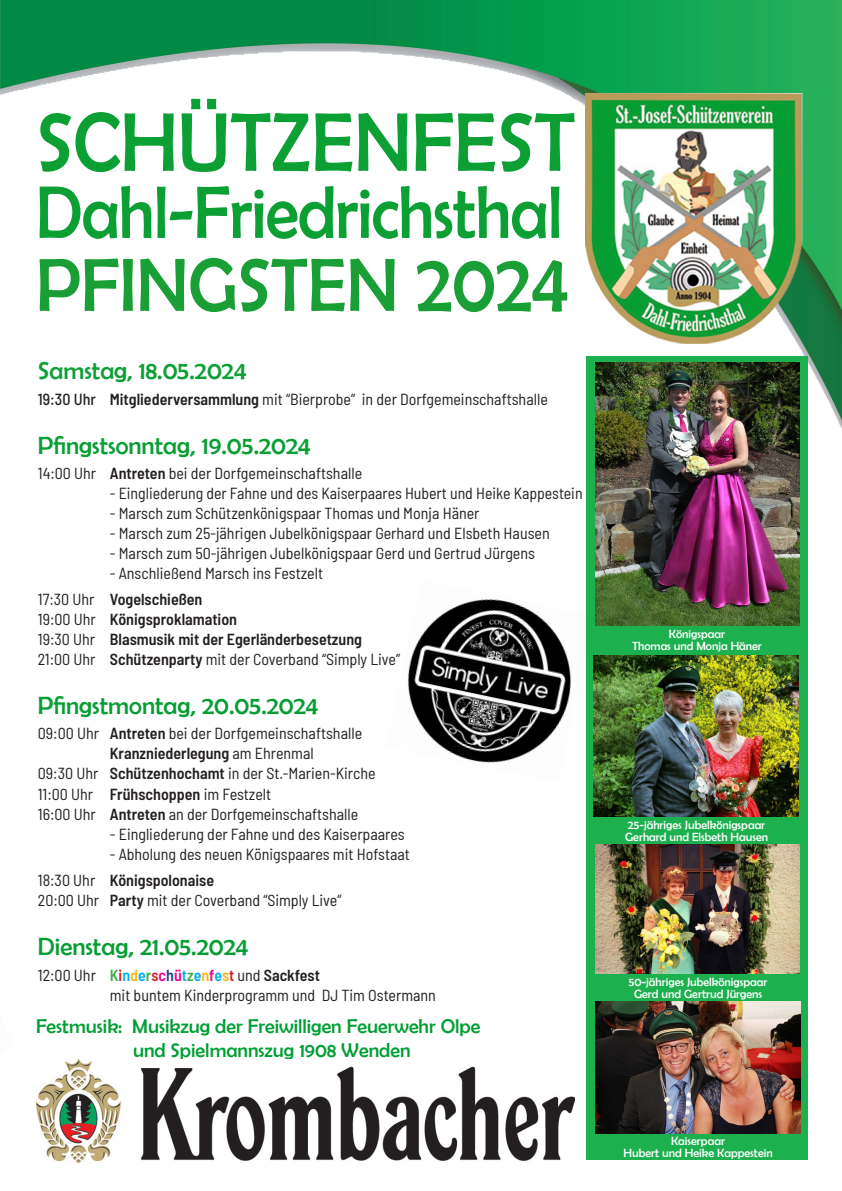
<style>
.page{position:relative;width:842px;height:1191px;background:#fff}
.page>*{position:absolute;margin:0;border:0;box-sizing:border-box;transform-origin:0 0}
.t1{font:84px "Berlin Sans FB";color:#0b9f34;scale:.95 1}
.t2{font:76px "Berlin Sans FB";color:#199f35;scale:.95 1}
.t3{font:75px "Berlin Sans FB";letter-spacing:-.01em;color:#0b9f34;scale:.91 1}
.t4{font:25px "Berlin Sans FB";color:#069e34}
.t5{font:25px "Berlin Sans FB";color:#089f34}
.t6{font:25px "Berlin Sans FB";color:#0b9f34}
.t7{font:20px/24px "Berlin Sans FB";color:#019e34}
.t8{font:semi-condensed 16px "Barlow";color:#231f20}
.t9{font:600 semi-condensed 16px "Barlow";color:#231f20}
.t10{font:12px "Berlin Sans FB";color:#fff}
.s1{font-size:83.6px}
.s2{font-weight:500}
.s3{font-weight:600}
.s4{font-weight:400}
.s5{font-weight:600;color:#40ae49}
.s6{font-weight:600;color:#d1232a}
.s7{font-weight:600;color:#00aeef}
.s8{font-weight:600;color:#fbb416}
.s9{font-weight:600;color:#ed028c}
.s10{font-weight:600;color:#253f8e}
</style>
<div class="page">
<img style="left:0;top:0;width:842px;height:1160px">
<img style="left:387px;top:580px;width:199px;height:202px">
<div style="left:586px;top:355px;width:221px;height:804px;background:#1db04f"></div>
<img style="left:595px;top:363px;width:204px;height:262px">
<img style="left:560px;top:78px;width:244px;height:276px">
<img style="left:595px;top:1001px;width:206px;height:132px">
<img style="left:594px;top:655px;width:205px;height:161px">
<img style="left:595px;top:844px;width:205px;height:129px">
<img style="left:36px;top:1060px;width:538px;height:103px">
<p class="t1" style="left:36px;top:96px;width:569px">Schützenfest</p>
<p class="t3" style="left:36px;top:171px;width:580px">Dahl-Friedrichsthal</p>
<p class="t2" style="left:36px;top:243px;width:562px">Pfingsten <span class="s1">2024</span></p>
<p class="t6" style="left:38px;top:357px;width:210px">Samstag, 18.05.2024</p>
<p class="t8" style="left:38px;top:387px;width:511px"><span class="s2">19:30 Uhr</span> <span class="s3">Mitgliederversammlung</span> mit “Bierprobe” in der Dorfgemeinschaftshalle</p>
<p class="t5" style="left:38px;top:431px;width:274px">Pfingstsonntag, 19.05.2024</p>
<p class="t8" style="left:38px;top:462px;width:326px">14:00 Uhr <span class="s3">Antreten</span> bei der Dorfgemeinschaftshalle</p>
<p class="t8" style="left:110px;top:482px;width:474px">- Eingliederung der Fahne und des Kaiserpaares Hubert und Heike Kappestein</p>
<p class="t8" style="left:110px;top:502px;width:371px">- Marsch zum Schützenkönigspaar Thomas und Monja Häner</p>
<p class="t8" style="left:110px;top:522px;width:441px">- Marsch zum 25-jährigen Jubelkönigspaar Gerhard und Elsbeth Hausen</p>
<p class="t8" style="left:110px;top:542px;width:427px">- Marsch zum 50-jährigen Jubelkönigspaar Gerd und Gertrud Jürgens</p>
<p class="t8" style="left:110px;top:562px;width:215px">- Anschließend Marsch ins Festzelt</p>
<p class="t9" style="left:38px;top:587px;width:166px"><span class="s4">17:30 Uhr</span> Vogelschießen</p>
<p class="t9" style="left:38px;top:607px;width:201px"><span class="s4">19:00 Uhr</span> Königsproklamation</p>
<p class="t9" style="left:38px;top:627px;width:326px"><span class="s4">19:30 Uhr</span> Blasmusik mit der Egerländerbesetzung</p>
<p class="t8" style="left:38px;top:648px;width:364px">21:00 Uhr <span class="s3">Schützenparty</span> mit der Coverband “Simply Live”</p>
<p class="t4" style="left:38px;top:692px;width:282px">Pfingstmontag, 20.05.2024</p>
<p class="t8" style="left:38px;top:722px;width:326px">09:00 Uhr <span class="s3">Antreten</span> bei der Dorfgemeinschaftshalle</p>
<p class="t9" style="left:110px;top:742px;width:205px">Kranzniederlegung <span class="s4">am Ehrenmal</span></p>
<p class="t8" style="left:38px;top:762px;width:339px">09:30 Uhr <span class="s3">Schützenhochamt</span> in der St.-Marien-Kirche</p>
<p class="t8" style="left:38px;top:782px;width:235px">11:00 Uhr <span class="s3">Frühschoppen</span> im Festzelt</p>
<p class="t8" style="left:38px;top:802px;width:322px">16:00 Uhr <span class="s3">Antreten</span> an der Dorfgemeinschaftshalle</p>
<p class="t8" style="left:110px;top:822px;width:296px">- Eingliederung der Fahne und des Kaiserpaares</p>
<p class="t8" style="left:110px;top:842px;width:302px">- Abholung des neuen Königspaares mit Hofstaat</p>
<p class="t9" style="left:38px;top:868px;width:178px"><span class="s4">18:30 Uhr</span> Königspolonaise</p>
<p class="t8" style="left:38px;top:888px;width:305px">20:00 Uhr <span class="s3">Party</span> mit der Coverband “Simply Live”</p>
<p class="t4" style="left:38px;top:932px;width:212px">Dienstag, 21.05.2024</p>
<p class="t8" style="left:38px;top:963px;width:284px">12:00 Uhr <span class="s5">K</span><span class="s6">i</span><span class="s7">n</span><span class="s8">d</span><span class="s7">e</span><span class="s5">r</span><span class="s6">s</span><span class="s9">c</span><span class="s10">h</span><span class="s9">ü</span><span class="s7">t</span><span class="s5">z</span><span class="s7">e</span><span class="s8">n</span><span class="s9">f</span><span class="s7">e</span><span class="s8">s</span><span class="s6">t</span> und <span class="s3">Sackfest</span></p>
<p class="t8" style="left:110px;top:983px;width:328px">mit buntem Kinderprogramm und DJ Tim Ostermann</p>
<p class="t7" style="left:133px;top:1014px;width:349px;text-indent:-97px">Festmusik: Musikzug der Freiwilligen Feuerwehr Olpe und Spielmannszug 1908 Wenden</p>
<p class="t10" style="left:669px;top:627px;width:58px">Königspaar</p>
<p class="t10" style="left:632px;top:639px;width:131px">Thomas und Monja Häner</p>
<p class="t10" style="left:628px;top:818px;width:139px">25-jähriges Jubelkönigspaar</p>
<p class="t10" style="left:625px;top:830px;width:144px">Gerhard und Elsbeth Hausen</p>
<p class="t10" style="left:629px;top:975px;width:140px">50-jähriges Jubelkönigspaar</p>
<p class="t10" style="left:634px;top:987px;width:130px">Gerd und Gertrud Jürgens</p>
<p class="t10" style="left:671px;top:1134px;width:55px">Kaiserpaar</p>
<p class="t10" style="left:623px;top:1146px;width:151px">Hubert und Heike Kappestein</p>
</div>
